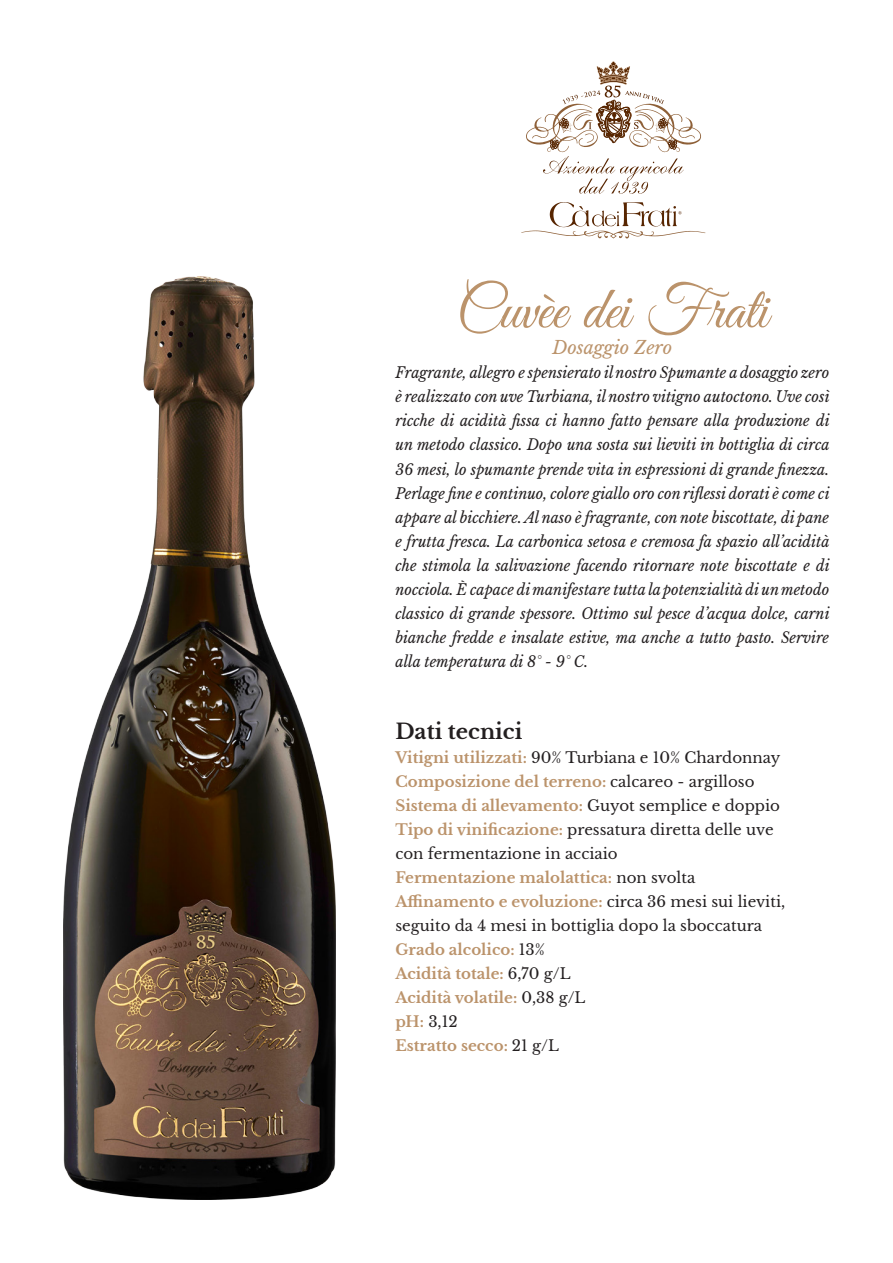
<style>
.page{position:relative;width:893px;height:1263px;background:#fff}
.page>*{position:absolute;margin:0;border:0;box-sizing:border-box;transform-origin:0 0}
.t1{font:60px "Great Vibes";color:#bb936b}
.t2{font:700 21px "Libre Baskerville";color:#231f20}
.t3{font:italic 18px "Libre Baskerville";color:#bb936b}
.t4{font:italic 15px/24px "Libre Baskerville";color:#231f20;text-align:justify;scale:.96 1}
.t5{font:700 15px "Libre Baskerville";color:#bb936b}
.t6{font:15px "Libre Baskerville";color:#231f20}
.s1{font-weight:700;color:#bb936b}
.s2{font-weight:400;color:#231f20}
</style>
<div class="page">
<svg style="left:521px;top:202px;width:184px;height:36px"></svg>
<svg style="left:526px;top:61px;width:175px;height:133px"></svg>
<img style="left:64px;top:276px;width:271px;height:923px">
<p class="t1" style="left:457px;top:272px;width:313px">Cuvèe dei Frati</p>
<p class="t3" style="left:552px;top:337px;width:121px">Dosaggio Zero</p>
<p class="t4" style="left:395px;top:361px;width:454px">Fragrante, allegro e spensierato il nostro Spumante a dosaggio zero è realizzato con uve Turbiana, il nostro vitigno autoctono. Uve così ricche di acidità fissa ci hanno fatto pensare alla produzione di un metodo classico. Dopo una sosta sui lieviti in bottiglia di circa 36 mesi, lo spumante prende vita in espressioni di grande finezza.<br>Perlage fine e continuo, colore giallo oro con riflessi dorati è come ci appare al bicchiere. Al naso è fragrante, con note biscottate, di pane e frutta fresca. La carbonica setosa e cremosa fa spazio all’acidità che stimola la salivazione facendo ritornare note biscottate e di nocciola. È capace di manifestare tutta la potenzialità di un metodo classico di grande spessore. Ottimo sul pesce d’acqua dolce, carni bianche fredde e insalate estive, ma anche a tutto pasto. Servire alla temperatura di 8° - 9° C.</p>
<p class="t2" style="left:395px;top:718px;width:128px">Dati tecnici</p>
<p class="t6" style="left:395px;top:748px;width:386px"><span class="s1">Vitigni utilizzati:</span> 90% Turbiana e 10% Chardonnay</p>
<p class="t5" style="left:395px;top:772px;width:361px">Composizione del terreno: <span class="s2">calcareo - argilloso</span></p>
<p class="t5" style="left:395px;top:796px;width:386px">Sistema di allevamento: <span class="s2">Guyot semplice e doppio</span></p>
<p class="t6" style="left:395px;top:820px;width:380px"><span class="s1">Tipo di vinificazione:</span> pressatura diretta delle uve</p>
<p class="t6" style="left:395px;top:844px;width:224px">con fermentazione in acciaio</p>
<p class="t5" style="left:395px;top:868px;width:301px">Fermentazione malolattica: <span class="s2">non svolta</span></p>
<p class="t5" style="left:395px;top:892px;width:391px">Affinamento e evoluzione: <span class="s2">circa 36 mesi sui lieviti,</span></p>
<p class="t6" style="left:395px;top:916px;width:368px">seguito da 4 mesi in bottiglia dopo la sboccatura</p>
<p class="t5" style="left:395px;top:940px;width:151px">Grado alcolico: <span class="s2">13%</span></p>
<p class="t5" style="left:395px;top:964px;width:177px">Acidità totale: <span class="s2">6,70 g/L</span></p>
<p class="t5" style="left:395px;top:988px;width:192px">Acidità volatile: <span class="s2">0,38 g/L</span></p>
<p class="t6" style="left:395px;top:1012px;width:64px"><span class="s1">pH:</span> 3,12</p>
<p class="t5" style="left:395px;top:1036px;width:165px">Estratto secco: <span class="s2">21 g/L</span></p>
</div>
